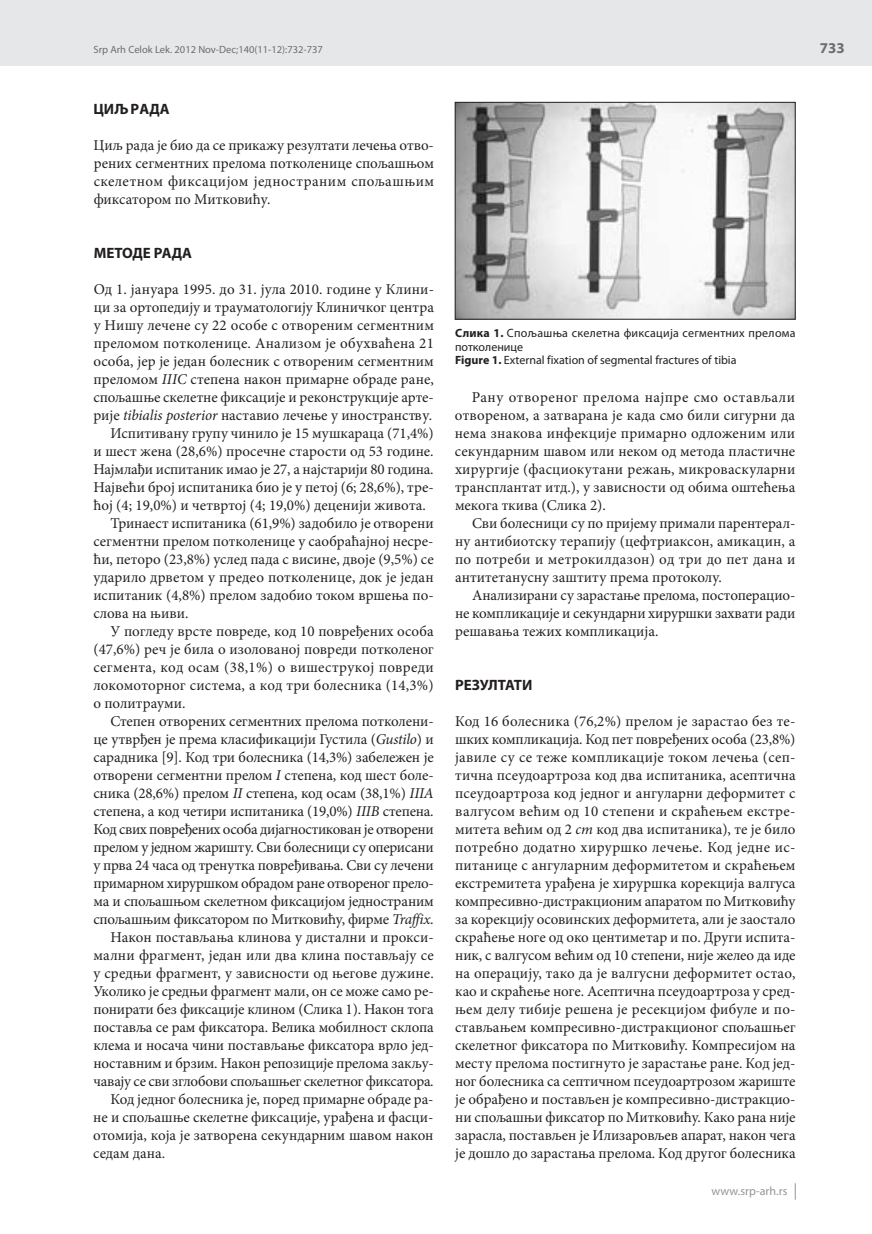
<style>
.page{position:relative;width:872px;height:1234px;background:#fff}
.page>*{position:absolute;margin:0;border:0;box-sizing:border-box;transform-origin:0 0}
.t1{font:15px/18px "Minion Pro";letter-spacing:-.005em;color:#231f20;text-align:justify}
.t2{font:15px "Minion Pro";letter-spacing:-.025em;color:#231f20}
.t3{font:15px "Minion Pro";letter-spacing:.015em;color:#231f20}
.t4{font:15px "Minion Pro";letter-spacing:.02em;color:#231f20}
.t5{font:700 15px "Myriad Pro";color:#231f20}
.t6{font:700 15px "Myriad Pro";color:#6c6d70}
.t7{font:12px/13.5px "Myriad Pro";color:#231f20}
.t8{font:12px "Myriad Pro";letter-spacing:.005em;color:#939598}
.t9{font:10.5px "Myriad Pro";color:#6c6d70}
.s1{font-style:italic}
.s2{font-weight:700}
</style>
<div class="page">
<div style="left:0;top:0;width:872px;height:66px;background:#e6e7e9"></div>
<svg style="left:795px;top:1183px;width:1px;height:16px"></svg>
<hr style="left:0;top:0;width:1px;height:66px;background:#939598">
<img style="left:457px;top:104px;width:336px;height:213px">
<div style="left:455px;top:102px;width:340px;height:217px;border:1px solid #231f20"></div>
<p class="t9" style="left:94px;top:43px;width:231px">Srp Arh Celok Lek. 2012 Nov-Dec;140(11-12):732-737</p>
<p class="t6" style="left:820px;top:38px;width:26px">733</p>
<p class="t5" style="left:94px;top:99px;width:78px">ЦИљ РАДА</p>
<p class="t1" style="left:94px;top:136px;width:342px">Циљ рада је био да се прикажу резултати лечења отво&shy;ре них сег мент них пре лома потколе ни це спо ља шњом скелетном фиксацијом једностраним спољашњим фиксатором по Мит ко ви ћу.</p>
<p class="t5" style="left:94px;top:243px;width:100px">МЕТОДЕ РАДА</p>
<p class="t1" style="left:94px;top:280px;width:342px">Од 1. јану а ра 1995. до 31. јула 2010. године у Клини-</p>
<p class="t1" style="left:94px;top:298px;width:342px">ци за ор топе ди ју и тра у матоло ги ју Кли нич ког центра</p>
<p class="t1" style="left:94px;top:316px;width:342px">у Нишу лечене су 22 особе с отвореним сег мент ним</p>
<p class="t3" style="left:94px;top:333px;width:342px">преломом потколенице. Анализом је об у хваћена 21</p>
<p class="t1" style="left:94px;top:352px;width:342px">особа, јер је један болесник с отвореним сегментним</p>
<p class="t1" style="left:94px;top:370px;width:342px">преломом <span class="s1">IIIC</span> степена након примарне обра де ране,</p>
<p class="t1" style="left:94px;top:388px;width:342px">спољашње скелетне фиксације и реконструкције арте-</p>
<p class="t1" style="left:93px;top:406px;width:340px">ри је <span class="s1">tibi a lis po sterior</span> наставио лече ње у иностранству.</p>
<p class="t1" style="left:110px;top:424px;width:325px">Испитивану групу чинило је 15 мушкараца (71,4%)</p>
<p class="t1" style="left:93px;top:442px;width:342px">и шест жена (28,6%) про сечне старо сти од 53 го ди не.</p>
<p class="t1" style="left:93px;top:460px;width:342px">Најмлађи испитаник имао је 27, а најстарији 80 година.</p>
<p class="t1" style="left:93px;top:478px;width:342px">Највећи број испитаника био је у петој (6; 28,6%), тре-</p>
<p class="t1" style="left:93px;top:496px;width:334px">ћој (4; 19,0%) и че твр тој (4; 19,0%) деце ни ји жи во та.</p>
<p class="t1" style="left:110px;top:514px;width:325px">Тринаест испитаника (61,9%) задобило је отворени</p>
<p class="t1" style="left:93px;top:532px;width:342px">сег мент ни пре лом потколе ни це у са о бра ћај ној не сре-</p>
<p class="t1" style="left:93px;top:550px;width:342px">ћи, петоро (23,8%) услед пада с висине, двоје (9,5%) се</p>
<p class="t1" style="left:93px;top:568px;width:342px">ударило дрветом у предео потколенице, док је један</p>
<p class="t1" style="left:93px;top:586px;width:342px">испитаник (4,8%) прелом задобио током вршења по-</p>
<p class="t1" style="left:93px;top:604px;width:96px">слова на њи ви.</p>
<p class="t1" style="left:110px;top:622px;width:325px">У погледу врсте повреде, код 10 повређених особа</p>
<p class="t1" style="left:93px;top:640px;width:342px">(47,6%) реч је била о изолованој повреди потколеног</p>
<p class="t4" style="left:93px;top:657px;width:342px">сегмента, код осам (38,1%) о вишеструкој повреди</p>
<p class="t1" style="left:93px;top:676px;width:342px">локомоторног система, а код три болесника (14,3%)</p>
<p class="t1" style="left:93px;top:694px;width:94px">о по ли тра у ми.</p>
<p class="t1" style="left:110px;top:712px;width:325px">Степен отворених сегментних прелома потколени-</p>
<p class="t1" style="left:93px;top:730px;width:342px">це утврђен је према класификацији Густила (<span class="s1">Gustilo</span>) и</p>
<p class="t1" style="left:93px;top:748px;width:342px">сарадника [9]. Код три болесника (14,3%) забележен је</p>
<p class="t1" style="left:93px;top:766px;width:342px">отворени сегментни прелом <span class="s1">I</span> степена, код шест боле-</p>
<p class="t1" style="left:93px;top:784px;width:342px">сника (28,6%) прелом <span class="s1">II</span> степена, код осам (38,1%) <span class="s1">IIIA</span></p>
<p class="t1" style="left:93px;top:802px;width:342px">степена, а код четири испи та ника (19,0%) <span class="s1">IIIB</span> степена.</p>
<p class="t2" style="left:93px;top:819px;width:342px">Код свих повређених особа дијагностикован је отворени</p>
<p class="t1" style="left:93px;top:838px;width:342px">прелом у једном жаришту. Сви болесници су оперисани</p>
<p class="t1" style="left:93px;top:856px;width:342px">у прва 24 часа од тренутка повређивања. Сви су лечени</p>
<p class="t1" style="left:93px;top:874px;width:342px">примарном хируршком обрадом ране отвореног прело-</p>
<p class="t1" style="left:93px;top:892px;width:342px">ма и спољашњом скелетном фиксацијом једностраним</p>
<p class="t1" style="left:93px;top:910px;width:342px">спољашњим фиксатором по Митковићу, фирме <span class="s1">Traffix</span>.</p>
<p class="t1" style="left:110px;top:928px;width:325px">Након поста вља ња клинова у дистални и прокси-</p>
<p class="t1" style="left:93px;top:946px;width:342px">мални фрагмент, један или два клина постављају се</p>
<p class="t1" style="left:94px;top:964px;width:342px">у средњи фрагмент, у зави сно сти од његове дужи не.</p>
<p class="t1" style="left:93px;top:982px;width:342px">Уколико је средњи фрагмент мали, он се може само ре-</p>
<p class="t1" style="left:93px;top:1000px;width:342px">понирати без фиксације клином (Слика 1). Након тога</p>
<p class="t1" style="left:93px;top:1018px;width:342px">поставља се рам фиксатора. Велика мобилност склопа</p>
<p class="t1" style="left:93px;top:1036px;width:342px">клема и носача чини постављање фиксато ра врло јед-</p>
<p class="t1" style="left:93px;top:1054px;width:342px">ноставним и брзим. Након репозиције прелома закљу-</p>
<p class="t1" style="left:93px;top:1072px;width:342px">чавају се сви зглобови спољашњег скелетног фиксатора.</p>
<p class="t1" style="left:110px;top:1090px;width:325px">Код једног болесника је, поред примарне обраде ра-</p>
<p class="t1" style="left:93px;top:1108px;width:342px">не и спо ља шње скелетне фикса ци је, ура ђе на и фа сци-</p>
<p class="t1" style="left:93px;top:1126px;width:342px">о то ми ја, ко ја је за тво рена секун дар ним шавом након</p>
<p class="t1" style="left:93px;top:1144px;width:73px">се дам да на.</p>
<p class="t7" style="left:455px;top:326px;width:342px"><span class="s2">Слика 1.</span> Спољашња скелетна фиксација сегментних прелома потколенице<br><span class="s2">Figure 1.</span> External fixation of segmental fractures of tibia</p>
<p class="t1" style="left:455px;top:388px;width:342px;text-indent:17px">Рану отвореног прелома најпре смо остављали отвореном, а затварана је када смо били сигурни да нема знакова инфекције примарно одложеним или секундарним шавом или неком од метода пластичне хирургије (фасци о кутани режањ, микроваскуларни трансплантат итд.), у за ви сно сти од оби ма оште ће ња мекога тки ва (Сли ка 2).</p>
<p class="t1" style="left:455px;top:514px;width:342px;text-indent:17px">Сви болесници су по пријему примали парентерал&shy;ну антибиотску терапију (цефтриаксон, амикацин, а по потреби и метрокилдазон) од три до пет дана и ан ти тетану сну за шти ту пре ма про токолу.</p>
<p class="t1" style="left:455px;top:586px;width:342px;text-indent:17px">Анализирани су зарастање прелома, постоперацио&shy;не компликације и секундарни хируршки захвати ради решава ња те жих ком пли ка ци ја.</p>
<p class="t5" style="left:455px;top:675px;width:79px">РЕЗУЛТАТИ</p>
<p class="t1" style="left:455px;top:712px;width:342px">Код 16 болесника (76,2%) прелом је зарастао без те&shy;шких компликација. Код пет повређених особа (23,8%) јавиле су се теже компликације током лечења (сеп&shy;тич на псе у доартроза код два испитаника, асептич на псе у доартроза код једног и ангуларни деформитет с валгусом већим од 10 степени и скраћењем екстре&shy;ми тета ве ћим од 2 <span class="s1">cm</span> код два ис пи та ни ка), те је би ло потребно додатно хируршко лечење. Код једне ис&shy;питанице с ангуларним деформитетом и скраћењем екстре ми тета ура ђе на је хи рур шка ко рек ци ја вал гу са компресивно-дистракци о ним апаратом по Митковићу за корекцију осовинских деформитета, али је за о стало скраћење ноге од око центиметар и по. Други испита&shy;ник, с валгусом већим од 10 степени, није желео да иде на операцију, тако да је валгусни деформитет остао, као и скраћење ноге. Асептична псе у доартроза у сред&shy;њем делу тибије решена је ресекцијом фибуле и по&shy;стављањем компресивно-дистракци о ног спољашњег скелетног фиксатора по Мит ко ви ћу. Ком пре си јом на месту пре лома по стиг нуто је зарастање ране. Код јед&shy;ног болесника са септичном псе у доартрозом жариште је обрађено и постављен је компресивно-дистракцио&shy;ни спољашњи фиксатор по Митковићу. Како рана није зарасла, постављен је Илизаровљев апарат, након чега је дошло до зарастања прелома. Код другог болесника</p>
<p class="t8" style="left:711px;top:1183px;width:77px">www.srp-arh.rs</p>
</div>
